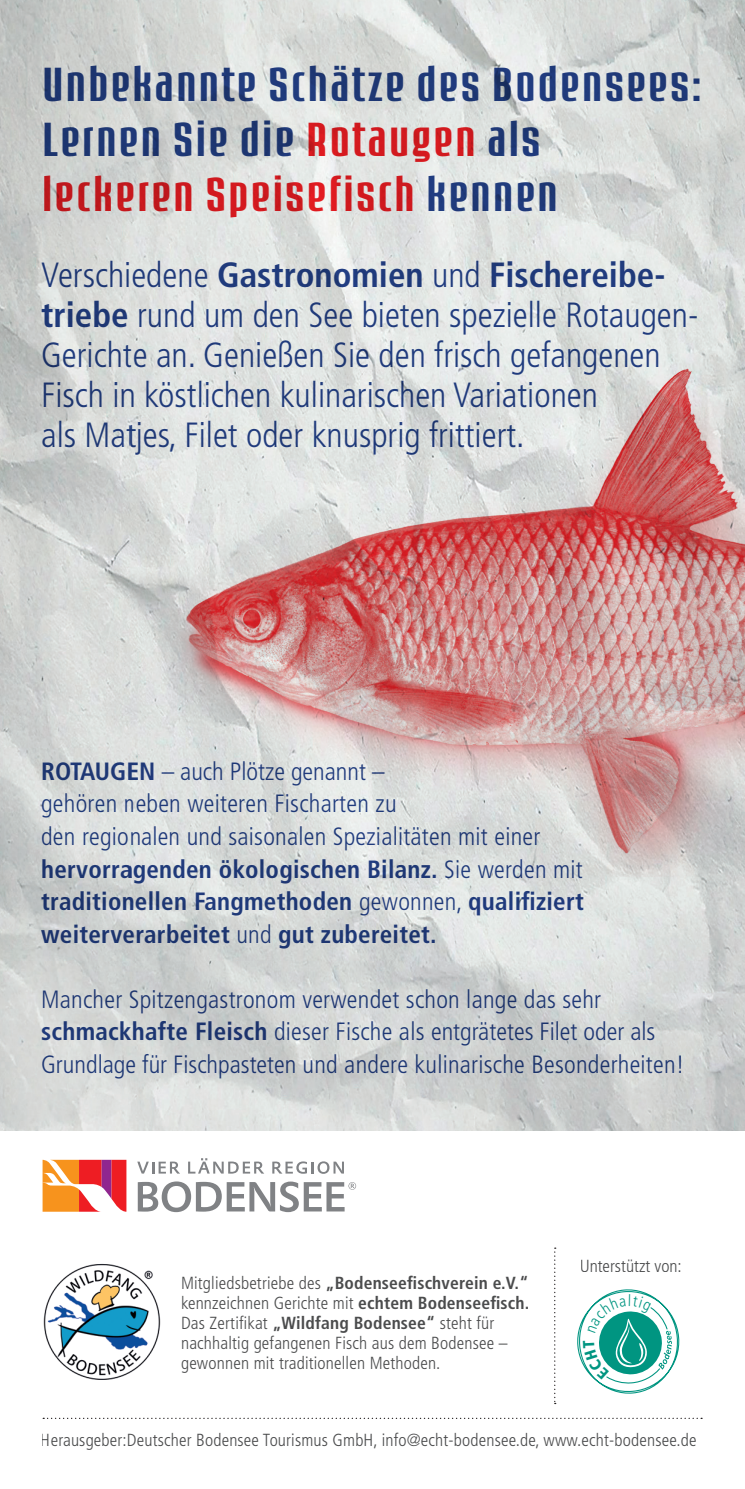
<style>
.page{position:relative;width:745px;height:1489px;background:#fff}
.page>*{position:absolute;margin:0;border:0;box-sizing:border-box;transform-origin:0 0}
.t1{font:45px/55px "Bellucci";letter-spacing:.08em;color:#24418a}
.t2{font:300 condensed 35px/40px "Frutiger LT Std";color:#24418a}
.t3{font:300 condensed 25px/32.5px "Frutiger LT Std";letter-spacing:.01em;color:#24418a}
.t4{font:300 condensed 17.5px/20px "Frutiger LT Std";letter-spacing:.01em;color:#4b4c4d}
.s1{color:#ee1d23}
.s2{font-weight:700}
</style>
<div class="page">
<img style="left:0;top:0;width:744px;height:1130px">
<svg style="left:554px;top:1247px;width:1px;height:156px"></svg>
<svg style="left:43px;top:1417px;width:655px;height:1px"></svg>
<img style="left:133px;top:310px;width:611px;height:566px">
<svg style="left:137px;top:1161px;width:43px;height:12px"></svg>
<svg style="left:188px;top:1158px;width:76px;height:15px"></svg>
<svg style="left:272px;top:1161px;width:72px;height:12px"></svg>
<svg style="left:43px;top:1159px;width:83px;height:52px"></svg>
<svg style="left:138px;top:1181px;width:218px;height:30px"></svg>
<img style="left:43px;top:1263px;width:118px;height:117px">
<svg style="left:577px;top:1289px;width:103px;height:105px"></svg>
<h1 class="t1" style="left:43px;top:56px;width:658px">Unbekannte Schätze des Bodensees:<br>Lernen Sie die <span class="s1">Rotaugen</span> als <span class="s1">leckeren Speisefisch</span> kennen</h1>
<p class="t2" style="left:41px;top:255px;width:658px">Verschiedene <span class="s2">Gastronomien</span> und <span class="s2">Fischereibe&shy;triebe</span> rund um den See bieten spezielle Rotaugen-Gerichte an. Genießen Sie den frisch gefangenen Fisch in köstlichen kulinarischen Variationen<br>als Matjes, Filet oder knusprig frittiert.</p>
<p class="t3" style="left:41px;top:755px;width:544px"><span class="s2">ROTAUGEN</span> – auch Plötze genannt –<br>gehören neben weiteren Fischarten zu<br>den regionalen und saisonalen Spezialitäten mit einer <span class="s2">hervorragenden ökologischen Bilanz.</span> Sie werden mit <span class="s2">traditionellen Fangmethoden</span> gewonnen, <span class="s2">qualifiziert weiterverarbeitet</span> und <span class="s2">gut zubereitet.</span></p>
<p class="t3" style="left:41px;top:983px;width:644px">Mancher Spitzengastronom verwendet schon lange das sehr <span class="s2">schmackhafte Fleisch</span> dieser Fische als entgrätetes Filet oder als<br>Grundlage für Fischpasteten und andere kulinarische Besonderheiten!</p>
<p class="t4" style="left:181px;top:1273px;width:349px">Mitgliedsbetriebe des <span class="s2">„Bodenseefischverein e.V.“ </span>kennzeichnen Gerichte mit <span class="s2">echtem Bodenseefisch.<br></span>Das Zertifikat <span class="s2">„Wildfang Bodensee“</span> steht für nachhaltig gefangenen Fisch aus dem Bodensee – gewonnen mit traditionellen Methoden.</p>
<p class="t4" style="left:579px;top:1255px;width:104px">Unterstützt von:</p>
<p class="t4" style="left:41px;top:1429px;width:656px">Herausgeber:Deutscher Bodensee Tourismus GmbH, info@echt-bodensee.de, www.echt-bodensee.de</p>
</div>
